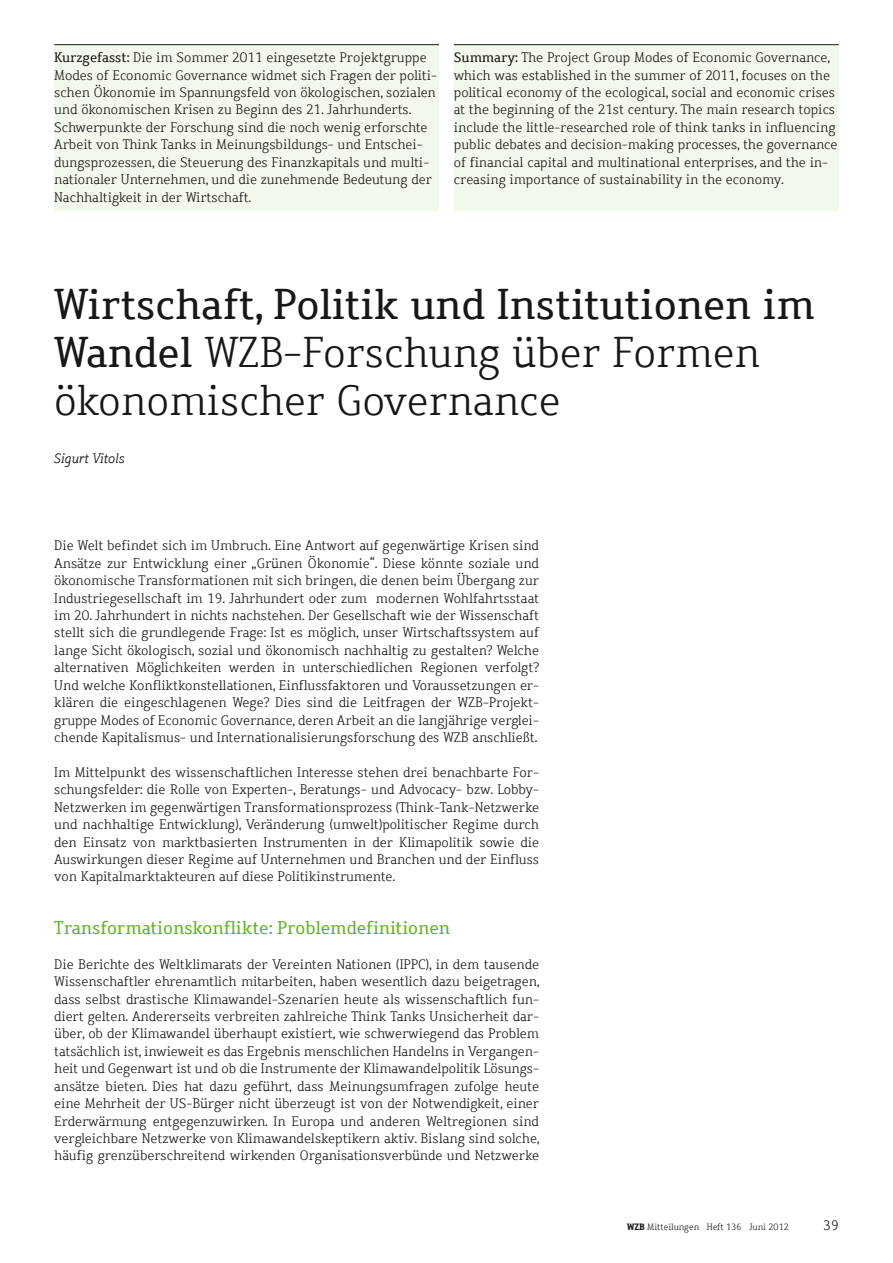
<style>
.page{position:relative;width:893px;height:1263px;background:#fff}
.page>*{position:absolute;margin:0;border:0;box-sizing:border-box;transform-origin:0 0}
.t1{font:300 42px/48px "Dahrendorf";color:#181716}
.t2{font:18px "Dahrendorf";color:#63b32a}
.t3{font:300 13.5px/17.4px "Dahrendorf";color:#181716;text-align:justify}
.t4{font:italic 300 13.5px "Dahrendorf";color:#181716}
.t5{font:300 9px "Dahrendorf";color:#181716}
.s1{font-weight:400}
.s2{font-weight:700}
</style>
<div class="page">
<div style="left:454px;top:45px;width:385px;height:165px;background:#f3f8ed"></div>
<hr style="left:454px;top:44px;width:385px;height:1px;background:#181716">
<div style="left:54px;top:45px;width:385px;height:165px;background:#f3f8ed"></div>
<hr style="left:54px;top:44px;width:385px;height:1px;background:#181716">
<p class="t3" style="left:54px;top:49px;width:384px;text-align:left"><span class="s1">Kurzgefasst:</span> Die im Sommer 2011 eingesetzte Projektgruppe Modes of Economic Governance widmet sich Fragen der politi&shy;schen Ökonomie im Spannungsfeld von ökologischen, sozialen und ökonomischen Krisen zu Beginn des 21. Jahrhunderts.<br>Schwerpunkte der Forschung sind die noch wenig erforschte Arbeit von Think Tanks in Meinungsbildungs- und Entschei&shy;dungsprozessen, die Steuerung des Finanzkapitals und multi&shy;nationaler Unternehmen, und die zunehmende Bedeutung der Nachhaltigkeit in der Wirtschaft.</p>
<p class="t3" style="left:454px;top:49px;width:385px;text-align:left"><span class="s1">Summary:</span> The Project Group Modes of Economic Governance, which was established in the summer of 2011, focuses on the political economy of the ecological, social and economic crises at the beginning of the 21st century. The main research topics include the little-researched role of think tanks in influencing public debates and decision-making processes, the governance of financial capital and multinational enterprises, and the in&shy;creasing importance of sustainability in the economy.</p>
<h1 class="t1" style="left:54px;top:281px;width:762px"><span class="s1">Wirtschaft, Politik und Institutionen im<br>Wandel</span> WZB-Forschung über Formen ökonomischer Governance</h1>
<p class="t4" style="left:54px;top:450px;width:72px">Sigurt Vitols</p>
<p class="t3" style="left:54px;top:537px;width:486px">Die Welt befindet sich im Umbruch. Eine Antwort auf gegenwärtige Krisen sind Ansätze zur Entwicklung einer „Grünen Ökonomie“. Diese könnte soziale und ökonomische Transformationen mit sich bringen, die denen beim Übergang zur Industriegesellschaft im 19. Jahrhundert oder zum modernen Wohlfahrtsstaat im 20. Jahrhundert in nichts nachstehen. Der Gesellschaft wie der Wissenschaft stellt sich die grundlegende Frage: Ist es möglich, unser Wirtschaftssystem auf lange Sicht ökologisch, sozial und ökonomisch nachhaltig zu gestalten? Welche alternativen Möglichkeiten werden in unterschiedlichen Regionen verfolgt?<br>Und welche Konfliktkonstellationen, Einflussfaktoren und Voraussetzungen er&shy;klären die eingeschlagenen Wege? Dies sind die Leitfragen der WZB-Projekt&shy;gruppe Modes of Economic Governance, deren Arbeit an die langjährige verglei&shy;chende Kapitalismus- und Internationalisierungsforschung des WZB anschließt.</p>
<p class="t3" style="left:54px;top:764px;width:486px">Im Mittelpunkt des wissenschaftlichen Interesse stehen drei benachbarte For&shy;schungsfelder: die Rolle von Experten-, Beratungs- und Advocacy- bzw. Lobby-Netzwerken im gegenwärtigen Transformationsprozess (Think-Tank-Netzwerke und nachhaltige Entwicklung), Veränderung (umwelt)politischer Regime durch den Einsatz von marktbasierten Instrumenten in der Klimapolitik sowie die Auswirkungen dieser Regime auf Unternehmen und Branchen und der Einfluss von Kapitalmarktakteuren auf diese Politikinstrumente.</p>
<h2 class="t2" style="left:54px;top:916px;width:397px">Transformationskonflikte: Problemdefinitionen</h2>
<p class="t3" style="left:54px;top:955px;width:487px">Die Berichte des Weltklimarats der Vereinten Nationen (IPPC), in dem tausende Wissenschaftler ehrenamtlich mitarbeiten, haben wesentlich dazu beigetragen, dass selbst drastische Klimawandel-Szenarien heute als wissenschaftlich fun&shy;diert gelten. Andererseits verbreiten zahlreiche Think Tanks Unsicherheit dar&shy;über, ob der Klimawandel überhaupt existiert, wie schwerwiegend das Problem tatsächlich ist, inwieweit es das Ergebnis menschlichen Handelns in Vergangen&shy;heit und Gegenwart ist und ob die Instrumente der Klimawandelpolitik Lösungs&shy;ansätze bieten. Dies hat dazu geführt, dass Meinungsumfragen zufolge heute eine Mehrheit der US-Bürger nicht überzeugt ist von der Notwendigkeit, einer Erderwärmung entgegenzuwirken. In Europa und anderen Weltregionen sind vergleichbare Netzwerke von Klimawandelskeptikern aktiv. Bislang sind solche, häufig grenzüberschreitend wirkenden Organisationsverbünde und Netzwerke</p>
<p class="t5" style="left:627px;top:1221px;width:163px"><span class="s2">WZB</span> Mitteilungen Heft 136 Juni 2012</p>
<p class="t3" style="left:824px;top:1217px;width:17px">39</p>
</div>
